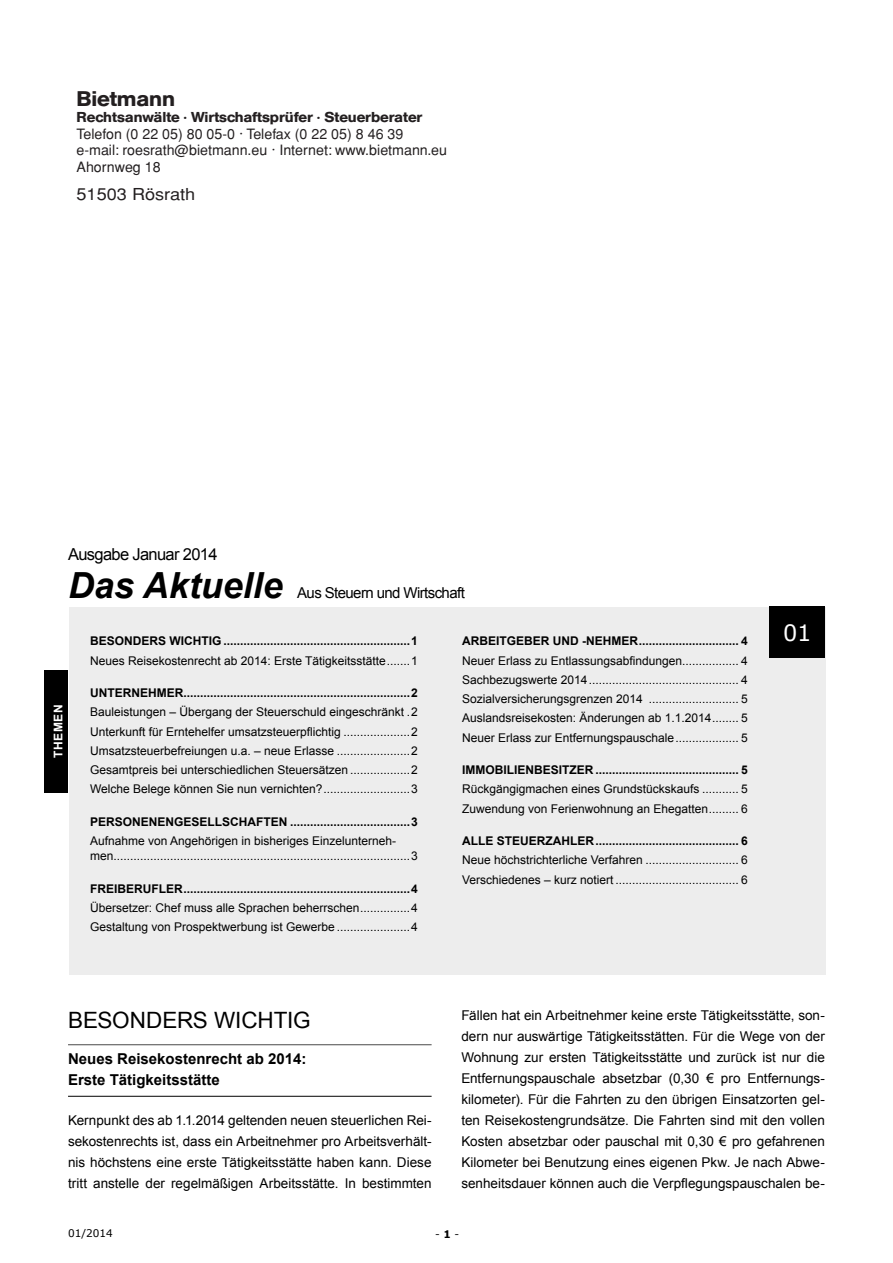
<style>
.page{position:relative;width:893px;height:1263px;background:#fff}
.page>*{position:absolute;margin:0;border:0;box-sizing:border-box;transform-origin:0 0}
.t1{font:italic 700 36px "Arial";color:#000}
.t2{font:22.5px "Arial";letter-spacing:-.005em;color:#000}
.t3{font:22.5px "Verdana";color:#fff}
.t4{font:500 21px "Helvetica BQ";color:#231f20;scale:1.1 1}
.t5{font:16.5px "Arial";letter-spacing:-.04em;color:#000}
.t6{font:16.5px "Helvetica";color:#231f20;scale:1.1 1}
.t7{font:700 15px/21px "Arial";color:#000}
.t8{font:15px "Arial";letter-spacing:-.04em;color:#000}
.t9{font:14.25px/16.5px "Helvetica";color:#231f20}
.t10{font:500 14.25px "Helvetica BQ";color:#231f20;scale:1.1 1}
.t11{font:13.5px/21px "Arial";color:#000;text-align:justify}
.t12{font:12px/19.2px "Arial";color:#000}
.t13{font:700 12px "Arial";color:#000}
.t14{font:700 12px "Arial";letter-spacing:.05em;color:#fff}
.t15{font:10.5px "Verdana";color:#000}
.s1{font-weight:700}
</style>
<div class="page">
<div style="left:45px;top:670px;width:23px;height:122px;background:#000"></div>
<hr style="left:68px;top:1044px;width:364px;height:1px;background:#4a4a49">
<hr style="left:68px;top:1096px;width:364px;height:1px;background:#000">
<div style="left:69px;top:607px;width:757px;height:367px;background:#ededed"></div>
<div style="left:770px;top:607px;width:55px;height:51px;background:#000"></div>
<h3 class="t4" style="left:77px;top:87px;width:91px">Bietmann</h3>
<p class="t10" style="left:77px;top:110px;width:316px">Rechtsanwälte · Wirtschaftsprüfer · Steuerberater</p>
<p class="t9" style="left:77px;top:125px;width:372px">Telefon (0 22 05) 80 05-0 · Telefax (0 22 05) 8 46 39 e-mail: roesrath@bietmann.eu · Internet: www.bietmann.eu<br>Ahornweg 18</p>
<h3 class="t6" style="left:77px;top:185px;width:110px">51503 Rösrath</h3>
<h3 class="t5" style="left:68px;top:544px;width:151px">Ausgabe Januar 2014</h3>
<h1 class="t1" style="left:68px;top:561px;width:216px">Das Aktuelle</h1>
<p class="t8" style="left:297px;top:583px;width:169px">Aus Steuern und Wirtschaft</p>
<p class="t14" style="left:50px;top:758px;width:55px;rotate:-90deg">THEMEN</p>
<p class="t13" style="left:90px;top:633px;width:329px">BESONDERS WICHTIG ........................................................1</p>
<p class="t12" style="left:90px;top:651px;width:329px">Neues Reisekostenrecht ab 2014: Erste Tätigkeitsstätte.......1</p>
<p class="t13" style="left:90px;top:685px;width:329px">UNTERNEHMER....................................................................2</p>
<p class="t12" style="left:90px;top:703px;width:329px;text-align:justify">Bauleistungen – Übergang der Steuerschuld eingeschränkt .2<br>Unterkunft für Erntehelfer umsatzsteuerpflichtig ....................2<br>Umsatzsteuerbefreiungen u.a. – neue Erlasse ......................2<br>Gesamtpreis bei unterschiedlichen Steuersätzen ..................2<br>Welche Belege können Sie nun vernichten?..........................3</p>
<p class="t13" style="left:90px;top:814px;width:329px">PERSONENENGESELLSCHAFTEN ....................................3</p>
<p class="t12" style="left:90px;top:834px;width:329px;line-height:15px">Aufnahme von Angehörigen in bisheriges Einzelunterneh&shy;men.........................................................................................3</p>
<p class="t13" style="left:90px;top:880px;width:329px">FREIBERUFLER....................................................................4</p>
<p class="t12" style="left:90px;top:898px;width:329px">Übersetzer: Chef muss alle Sprachen beherrschen...............4<br>Gestaltung von Prospektwerbung ist Gewerbe ......................4</p>
<p class="t13" style="left:462px;top:633px;width:287px">ARBEITGEBER UND -NEHMER.............................. 4</p>
<p class="t12" style="left:462px;top:651px;width:287px;text-align:justify">Neuer Erlass zu Entlassungsabfindungen................. 4<br>Sachbezugswerte 2014............................................. 4<br>Sozialversicherungsgrenzen 2014 ........................... 5<br>Auslandsreisekosten: Änderungen ab 1.1.2014........ 5<br>Neuer Erlass zur Entfernungspauschale................... 5</p>
<p class="t13" style="left:462px;top:762px;width:287px">IMMOBILIENBESITZER ........................................... 5</p>
<p class="t12" style="left:462px;top:780px;width:287px">Rückgängigmachen eines Grundstückskaufs ........... 5<br>Zuwendung von Ferienwohnung an Ehegatten......... 6</p>
<p class="t13" style="left:462px;top:833px;width:287px">ALLE STEUERZAHLER........................................... 6</p>
<p class="t12" style="left:462px;top:851px;width:287px">Neue höchstrichterliche Verfahren ............................ 6<br>Verschiedenes – kurz notiert ..................................... 6</p>
<h2 class="t3" style="left:783px;top:617px;width:30px">01</h2>
<h2 class="t2" style="left:68px;top:1005px;width:244px">BESONDERS WICHTIG</h2>
<p class="t7" style="left:68px;top:1048px;width:240px">Neues Reisekostenrecht ab 2014:<br>Erste Tätigkeitsstätte</p>
<p class="t11" style="left:68px;top:1110px;width:365px">Kernpunkt des ab 1.1.2014 geltenden neuen steuerlichen Rei&shy;sekostenrechts ist, dass ein Arbeitnehmer pro Arbeitsverhält&shy;nis höchstens eine erste Tätigkeitsstätte haben kann. Diese tritt anstelle der regelmäßigen Arbeitsstätte. In bestimmten</p>
<p class="t11" style="left:461px;top:1005px;width:365px">Fällen hat ein Arbeitnehmer keine erste Tätigkeitsstätte, son&shy;dern nur auswärtige Tätigkeitsstätten. Für die Wege von der Wohnung zur ersten Tätigkeitsstätte und zurück ist nur die Entfernungspauschale absetzbar (0,30 € pro Entfernungs&shy;kilometer). Für die Fahrten zu den übrigen Einsatzorten gel&shy;ten Reisekostengrundsätze. Die Fahrten sind mit den vollen Kosten absetzbar oder pauschal mit 0,30 € pro gefahrenen Kilometer bei Benutzung eines eigenen Pkw. Je nach Abwe&shy;senheitsdauer können auch die Verpflegungspauschalen be-</p>
<p class="t15" style="left:68px;top:1226px;width:46px">01/2014</p>
<p class="t15" style="left:435px;top:1226px;width:26px">- <span class="s1">1</span> -</p>
</div>
